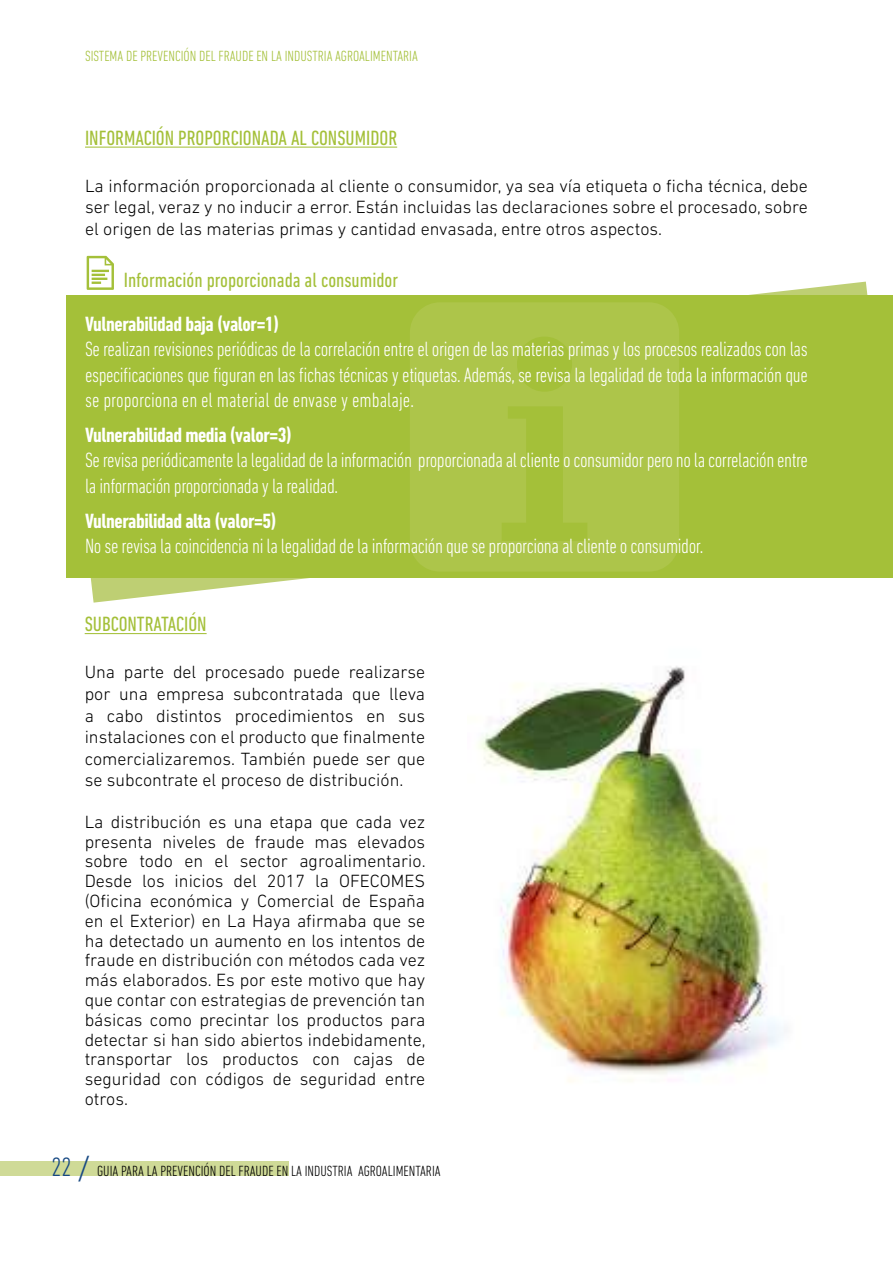
<style>
.page{position:relative;width:893px;height:1263px;background:#fff}
.page>*{position:absolute;margin:0;border:0;box-sizing:border-box;transform-origin:0 0}
.t1{font:300 condensed 21px/25.2px "DIN Next LT Pro";letter-spacing:-.02em;color:#fff;text-align:justify}
.t2{font:condensed 21px "DIN Next LT Pro";color:#a4c039}
.t3{font:700 condensed 21px "DIN Next LT Pro";letter-spacing:-.02em;color:#fff}
.t4{font:300 18px/19.8px "DIN Next LT Pro";color:#000;text-align:justify}
.t5{font:300 condensed 15px "DIN Next LT Pro";color:#000}
.t6{font:300 condensed 15px "DIN Next LT Pro";color:#a4c039}
.s1{font-size:27px;color:#164882}
.s2{font-family:"Georgia";font-weight:400;font-stretch:normal;font-size:27px;color:#164882}
</style>
<div class="page">
<svg style="left:67px;top:282px;width:825px;height:321px"></svg>
<div style="left:0;top:1161px;width:289px;height:15px;background:#cfda97"></div>
<hr style="left:85px;top:633px;width:122px;height:1px;background:#a4c039">
<div style="left:66px;top:296px;width:827px;height:282px;background:#a4c039"></div>
<svg style="left:410px;top:302px;width:269px;height:269px;background:#abc447"></svg>
<hr style="left:85px;top:147px;width:312px;height:1px;background:#a4c039">
<svg style="left:87px;top:256px;width:27px;height:34px"></svg>
<img style="left:478px;top:666px;width:305px;height:416px">
<p class="t6" style="left:85px;top:47px;width:334px">SISTEMA DE PREVENCIÓN DEL FRAUDE EN LA INDUSTRIA AGROALIMENTARIA</p>
<p class="t2" style="left:85px;top:126px;width:314px">INFORMACIÓN PROPORCIONADA AL CONSUMIDOR</p>
<p class="t4" style="left:85px;top:175px;width:724px;line-height:21.6px">La información proporcionada al cliente o consumidor, ya sea vía etiqueta o ficha técnica, debe ser legal, veraz y no inducir a error. Están incluidas las declaraciones sobre el procesado, sobre el origen de las materias primas y cantidad envasada, entre otros aspectos.</p>
<p class="t2" style="left:124px;top:268px;width:276px">Información proporcionada al consumidor</p>
<p class="t3" style="left:85px;top:312px;width:196px">Vulnerabilidad baja (valor=1)</p>
<p class="t1" style="left:85px;top:336px;width:724px">Se realizan revisiones periódicas de la correlación entre el origen de las materias primas y los procesos realizados con las especificaciones que figuran en las fichas técnicas y etiquetas. Además, se revisa la legalidad de toda la información que se proporciona en el material de envase y embalaje.</p>
<p class="t3" style="left:85px;top:423px;width:208px">Vulnerabilidad media (valor=3)</p>
<p class="t1" style="left:85px;top:447px;width:724px">Se revisa periódicamente la legalidad de la información proporcionada al cliente o consumidor pero no la correlación entre la información proporcionada y la realidad.</p>
<p class="t3" style="left:85px;top:509px;width:193px">Vulnerabilidad alta (valor=5)</p>
<p class="t1" style="left:85px;top:533px;width:620px">No se revisa la coincidencia ni la legalidad de la información que se proporciona al cliente o consumidor.</p>
<p class="t2" style="left:85px;top:612px;width:123px">SUBCONTRATACIÓN</p>
<p class="t4" style="left:85px;top:661px;width:342px;line-height:21.6px">Una parte del procesado puede realizarse por una empresa subcontratada que lleva a cabo distintos procedimientos en sus instalaciones con el producto que finalmente comercializaremos. También puede ser que se subcontrate el proceso de distribución.</p>
<p class="t4" style="left:85px;top:811px;width:342px">La distribución es una etapa que cada vez presenta niveles de fraude mas elevados sobre todo en el sector agroalimentario.<br>Desde los inicios del 2017 la OFECOMES (Oficina económica y Comercial de España en el Exterior) en La Haya afirmaba que se ha detectado un aumento en los intentos de fraude en distribución con métodos cada vez más elaborados. Es por este motivo que hay que contar con estrategias de prevención tan básicas como precintar los productos para detectar si han sido abiertos indebidamente, transportar los productos con cajas de seguridad con códigos de seguridad entre otros.</p>
<p class="t5" style="left:51px;top:1162px;width:391px"><span class="s1">22</span> <span class="s2">/</span> GUIA PARA LA PREVENCIÓN DEL FRAUDE EN LA INDUSTRIA AGROALIMENTARIA</p>
</div>
